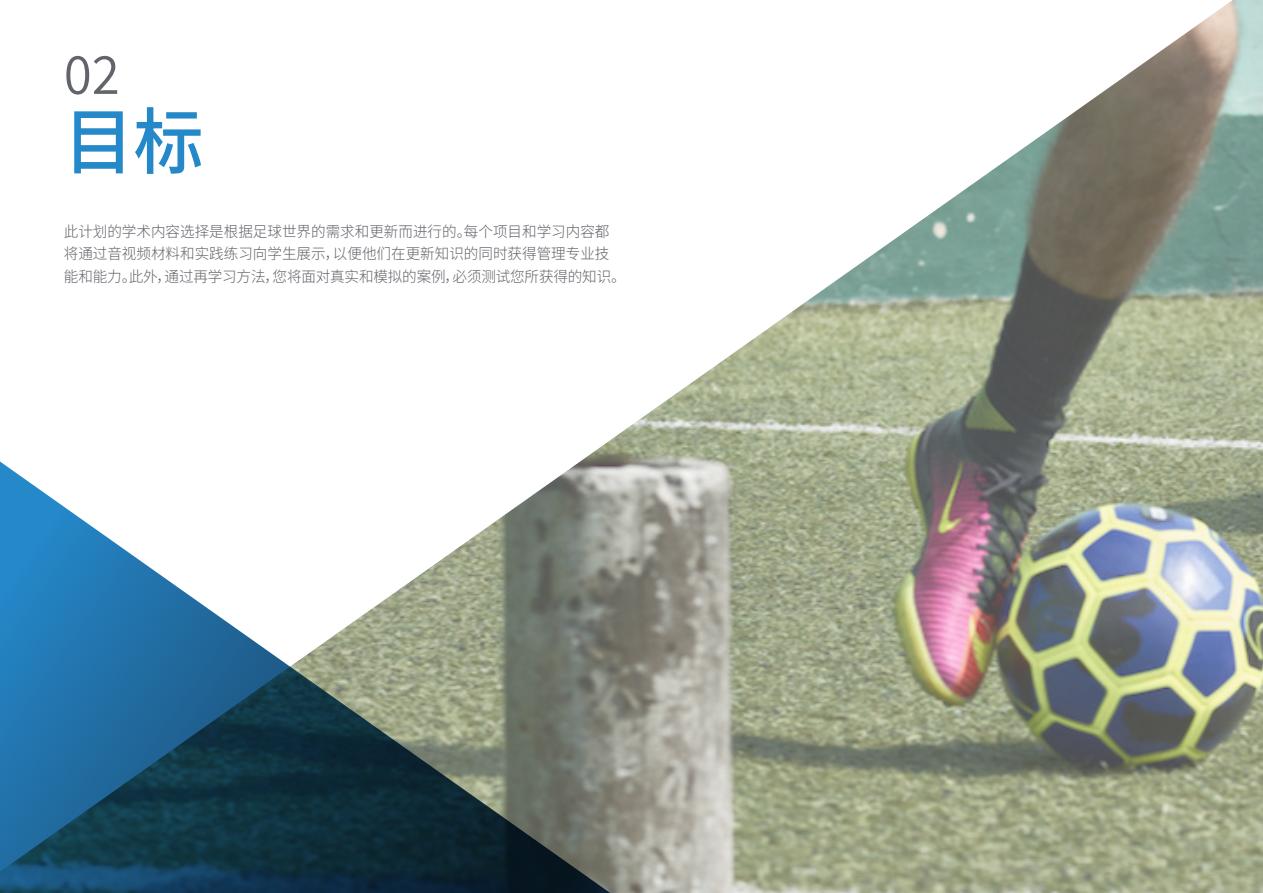
<style>
.page{position:relative;width:1263px;height:893px;background:#fff}
.page>*{position:absolute;margin:0;border:0;box-sizing:border-box;transform-origin:0 0}
.t1{font:500 72px "Source Han Sans CN";color:#2488c9}
.t2{font:52.5px "Source Han Sans CN";color:#61646a}
.t3{font:300 15px/22.5px "Source Han Sans CN";color:#61646a}
</style>
<div class="page">
<img style="left:602px;top:0;width:661px;height:893px">
<svg style="left:0;top:446px;width:640px;height:447px"></svg>
<h2 class="t2" style="left:64px;top:45px;width:57px">02</h2>
<h1 class="t1" style="left:64px;top:101px;width:141px">目标</h1>
<p class="t3" style="left:64px;top:220px;width:563px">此计划的学术内容选择是根据足球世界的需求和更新而进行的。每个项目和学习内容都将通过音视频材料和实践练习向学生展示，以便他们在更新知识的同时获得管理专业技能和能力。此外，通过再学习方法，您将面对真实和模拟的案例，必须测试您所获得的知识。</p>
</div>
